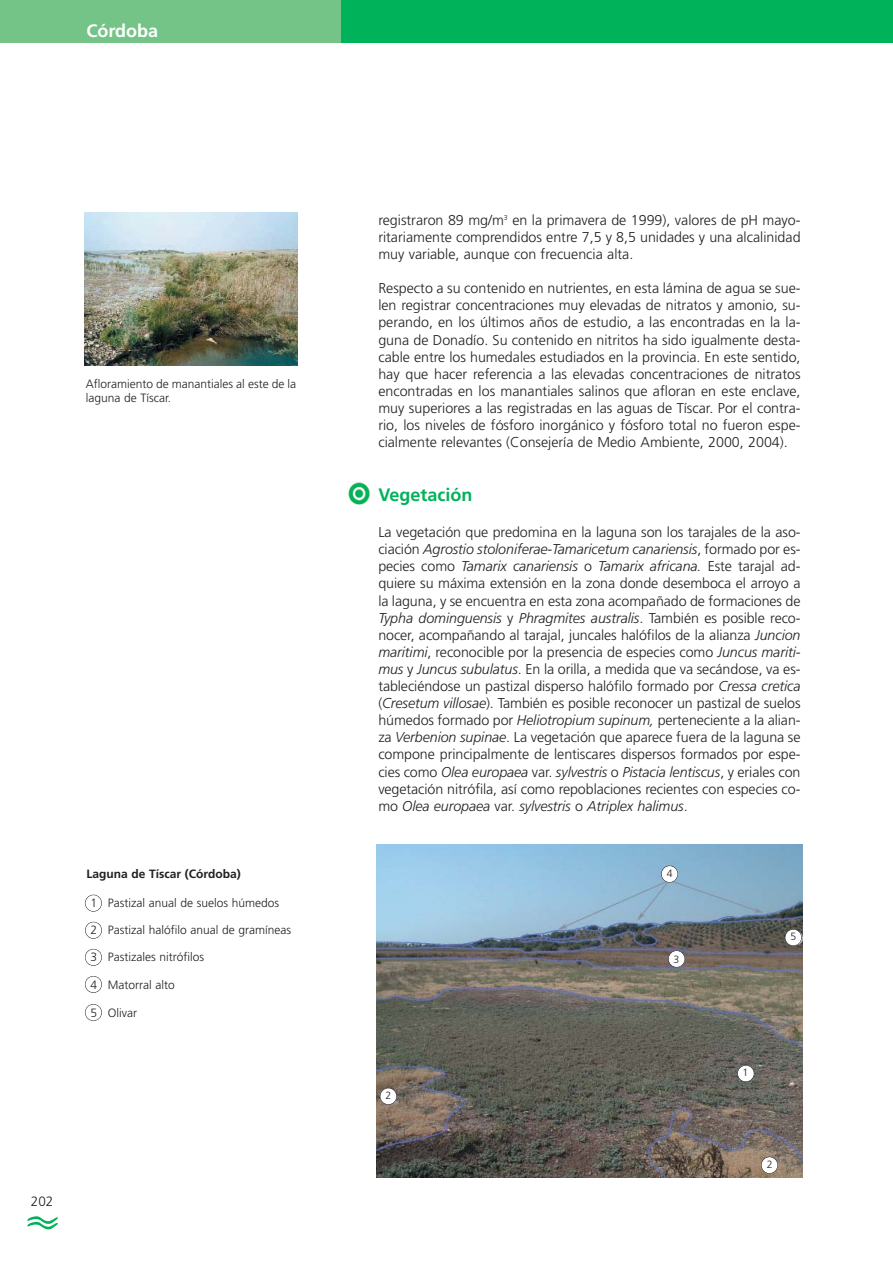
<style>
.page{position:relative;width:893px;height:1263px;background:#fff}
.page>*{position:absolute;margin:0;border:0;box-sizing:border-box;transform-origin:0 0}
.t1{font:700 18px "Frutiger";color:#00b259}
.t2{font:700 18px "Frutiger";color:#fff}
.t3{font:300 14.25px/17.1px "Frutiger";color:#231f20;text-align:justify}
.t4{font:300 13.5px "Frutiger";color:#231f20}
.t5{font:300 12px/14.4px "Frutiger";color:#231f20}
.t6{font:700 12px "Frutiger";color:#231f20}
.t7{font:300 10.5px "Frutiger";color:#231f20}
.s1{font-style:italic}
</style>
<div class="page">
<svg style="left:27px;top:1216px;width:31px;height:14px"></svg>
<img style="left:377px;top:845px;width:425px;height:333px">
<div style="left:737px;top:1065px;width:17px;height:17px;background:#fff;border-radius:50%"></div>
<div style="left:737px;top:1065px;width:17px;height:17px;border:1px solid #231f20;border-radius:50%"></div>
<div style="left:761px;top:1157px;width:17px;height:16px;background:#fff;border-radius:50%"></div>
<div style="left:761px;top:1157px;width:17px;height:17px;border:1px solid #231f20;border-radius:50%"></div>
<div style="left:785px;top:929px;width:17px;height:17px;background:#fff;border-radius:50%"></div>
<div style="left:785px;top:929px;width:17px;height:17px;border:1px solid #231f20;border-radius:50%"></div>
<div style="left:668px;top:951px;width:17px;height:16px;background:#fff;border-radius:50%"></div>
<div style="left:668px;top:950px;width:17px;height:17px;border:1px solid #231f20;border-radius:50%"></div>
<div style="left:85px;top:895px;width:17px;height:17px;border:1px solid #231f20;border-radius:50%"></div>
<div style="left:85px;top:922px;width:17px;height:17px;border:1px solid #231f20;border-radius:50%"></div>
<div style="left:85px;top:949px;width:17px;height:17px;border:1px solid #231f20;border-radius:50%"></div>
<div style="left:85px;top:1004px;width:17px;height:17px;border:1px solid #231f20;border-radius:50%"></div>
<div style="left:661px;top:866px;width:17px;height:16px;background:#fff;border-radius:50%"></div>
<div style="left:661px;top:865px;width:17px;height:17px;border:1px solid #231f20;border-radius:50%"></div>
<div style="left:85px;top:976px;width:17px;height:17px;border:1px solid #231f20;border-radius:50%"></div>
<div style="left:380px;top:1088px;width:17px;height:16px;background:#fff;border-radius:50%"></div>
<div style="left:380px;top:1088px;width:17px;height:17px;border:1px solid #231f20;border-radius:50%"></div>
<img style="left:348px;top:482px;width:22px;height:23px">
<img style="left:84px;top:213px;width:214px;height:152px">
<div style="left:340px;top:0;width:553px;height:43px;background:#00b259"></div>
<div style="left:0;top:0;width:340px;height:43px;background:#74c487"></div>
<p class="t2" style="left:87px;top:24px;width:73px">Córdoba</p>
<p class="t5" style="left:86px;top:377px;width:212px">Afloramiento de manantiales al este de la laguna de Tíscar.</p>
<p class="t6" style="left:87px;top:869px;width:156px">Laguna de Tíscar (Córdoba)</p>
<p class="t5" style="left:90px;top:896px;width:190px">1 Pastizal anual de suelos húmedos</p>
<p class="t5" style="left:90px;top:924px;width:202px">2 Pastizal halófilo anual de gramíneas</p>
<p class="t5" style="left:90px;top:951px;width:115px">3 Pastizales nitrófilos</p>
<p class="t5" style="left:90px;top:978px;width:86px">4 Matorral alto</p>
<p class="t5" style="left:90px;top:1007px;width:48px">5 Olivar</p>
<p class="t4" style="left:31px;top:1196px;width:24px">202</p>
<p class="t3" style="left:378px;top:212px;width:424px">registraron 89 mg/m<sup>3</sup> en la primavera de 1999), valores de pH mayo&shy;ritariamente comprendidos entre 7,5 y 8,5 unidades y una alcalinidad muy variable, aunque con frecuencia alta.</p>
<p class="t3" style="left:378px;top:281px;width:424px">Respecto a su contenido en nutrientes, en esta lámina de agua se sue&shy;len registrar concentraciones muy elevadas de nitratos y amonio, su&shy;perando, en los últimos años de estudio, a las encontradas en la la&shy;guna de Donadío. Su contenido en nitritos ha sido igualmente desta&shy;cable entre los humedales estudiados en la provincia. En este sentido, hay que hacer referencia a las elevadas concentraciones de nitratos encontradas en los manantiales salinos que afloran en este enclave, muy superiores a las registradas en las aguas de Tíscar. Por el contra&shy;rio, los niveles de fósforo inorgánico y fósforo total no fueron espe&shy;cialmente relevantes (Consejería de Medio Ambiente, 2000, 2004).</p>
<p class="t1" style="left:378px;top:488px;width:96px">Vegetación</p>
<p class="t3" style="left:378px;top:525px;width:424px">La vegetación que predomina en la laguna son los tarajales de la aso&shy;ciación <span class="s1">Agrostio stoloniferae-Tamaricetum canariensis</span>, formado por es&shy;pecies como <span class="s1">Tamarix canariensis</span> o <span class="s1">Tamarix africana.</span> Este tarajal ad&shy;quiere su máxima extensión en la zona donde desemboca el arroyo a la laguna, y se encuentra en esta zona acompañado de formaciones de <span class="s1">Typha dominguensis</span> y <span class="s1">Phragmites australis</span>. También es posible reco&shy;nocer, acompañando al tarajal, juncales halófilos de la alianza <span class="s1">Juncion maritimi</span>, reconocible por la presencia de especies como <span class="s1">Juncus mariti&shy;mus</span> y <span class="s1">Juncus subulatus</span>. En la orilla, a medida que va secándose, va es&shy;tableciéndose un pastizal disperso halófilo formado por <span class="s1">Cressa cretica </span>(<span class="s1">Cresetum villosae</span>). También es posible reconocer un pastizal de suelos húmedos formado por <span class="s1">Heliotropium supinum,</span> perteneciente a la alian&shy;za <span class="s1">Verbenion supinae</span>. La vegetación que aparece fuera de la laguna se compone principalmente de lentiscares dispersos formados por espe&shy;cies como <span class="s1">Olea europaea</span> var. <span class="s1">sylvestris</span> o <span class="s1">Pistacia lentiscus</span>, y eriales con vegetación nitrófila, así como repoblaciones recientes con especies co&shy;mo <span class="s1">Olea europaea</span> var. <span class="s1">sylvestris</span> o <span class="s1">Atriplex halimus</span>.</p>
<p class="t7" style="left:386px;top:1091px;width:7px">2</p>
<p class="t7" style="left:667px;top:869px;width:7px">4</p>
<p class="t7" style="left:674px;top:955px;width:7px">3</p>
<p class="t7" style="left:790px;top:932px;width:7px">5</p>
<p class="t7" style="left:743px;top:1068px;width:7px">1</p>
<p class="t7" style="left:767px;top:1160px;width:7px">2</p>
</div>
